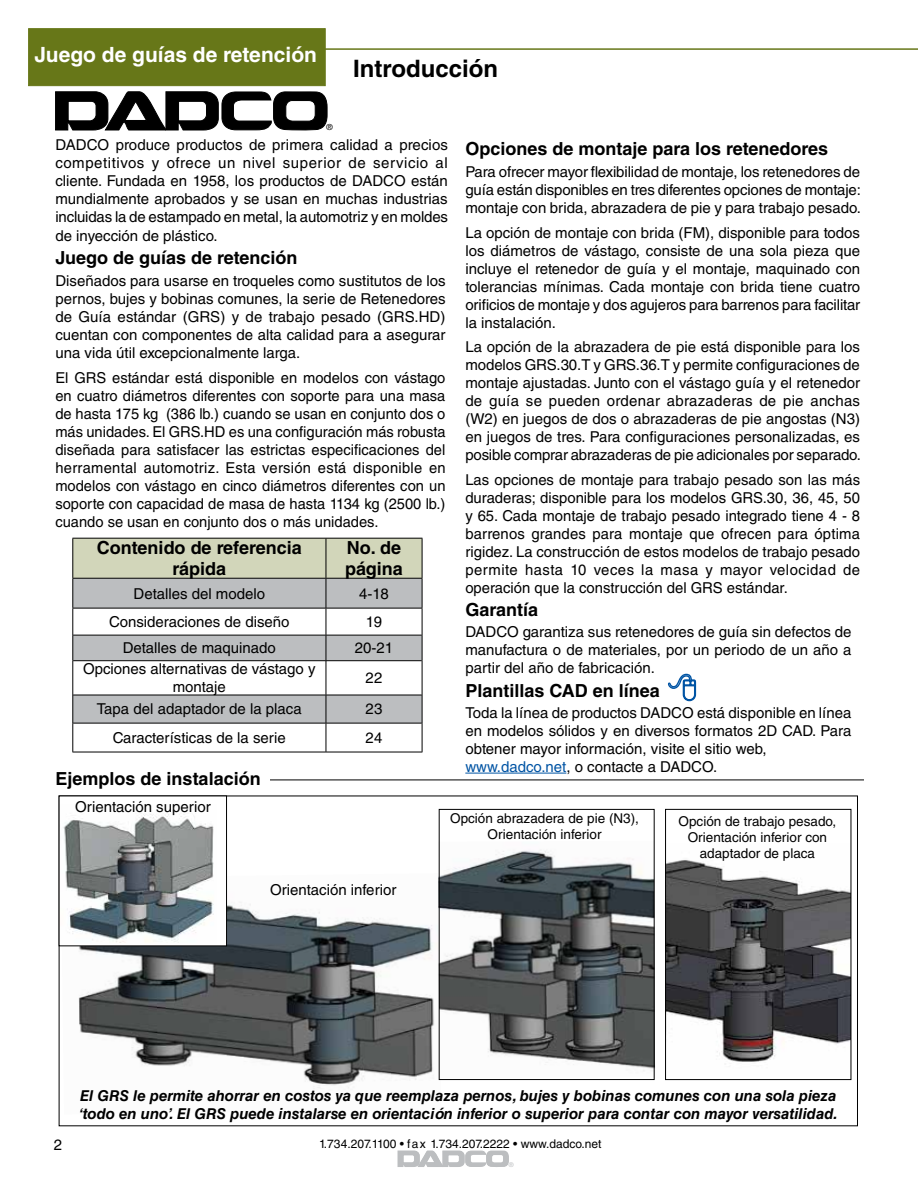
<style>
.page{position:relative;width:918px;height:1188px;background:#fff}
.page>*{position:absolute;margin:0;border:0;box-sizing:border-box;transform-origin:0 0}
.t1{font:700 24px "Helvetica LT Std";color:#000}
.t2{font:700 21px "Helvetica LT Std";color:#fff}
.t3{font:700 18px/21.6px "Helvetica LT Std";color:#000;text-align:center}
.t4{font:15px/18px "Helvetica LT Std";color:#000;text-align:justify}
.t5{font:italic 700 15px/18px "Helvetica LT Std";color:#000}
.t6{font:13.5px/16.2px "Helvetica LT Std";color:#000;text-align:center}
.t7{font:12px "Helvetica LT Std";color:#000}
.t8{font:8.4px "Helvetica LT Std";color:#000}
.t9{font:6.45px "Helvetica LT Std";color:#bcbec0}
.s1{color:#0054a4}
</style>
<div class="page">
<hr style="left:288px;top:48px;width:630px;height:2px;background:#677718">
<div style="left:28px;top:28px;width:297px;height:58px;background:#677718;border:1px solid #677718"></div>
<svg style="left:398px;top:1151px;width:111px;height:16px"></svg>
<svg style="left:55px;top:92px;width:272px;height:39px"></svg>
<svg style="left:73px;top:661px;width:349px;height:91px"></svg>
<hr style="left:72px;top:661px;width:1px;height:34px;background:#000">
<hr style="left:422px;top:661px;width:1px;height:34px;background:#000">
<svg style="left:72px;top:695px;width:1px;height:57px"></svg>
<svg style="left:422px;top:695px;width:1px;height:57px"></svg>
<svg style="left:72px;top:538px;width:351px;height:123px"></svg>
<hr style="left:73px;top:660px;width:253px;height:1px;background:#000">
<hr style="left:326px;top:660px;width:96px;height:1px;background:#000">
<hr style="left:326px;top:661px;width:1px;height:34px;background:#000">
<hr style="left:73px;top:695px;width:253px;height:1px;background:#000">
<hr style="left:326px;top:695px;width:96px;height:1px;background:#000">
<hr style="left:73px;top:723px;width:253px;height:1px;background:#000">
<hr style="left:326px;top:723px;width:96px;height:1px;background:#000">
<svg style="left:326px;top:695px;width:1px;height:57px"></svg>
<hr style="left:72px;top:752px;width:254px;height:1px;background:#000">
<hr style="left:326px;top:752px;width:96px;height:1px;background:#000">
<img style="left:61px;top:876px;width:380px;height:212px">
<img style="left:667px;top:860px;width:182px;height:202px">
<div style="left:665px;top:809px;width:186px;height:271px;border:1px solid #000"></div>
<img style="left:438px;top:841px;width:215px;height:237px">
<div style="left:439px;top:809px;width:216px;height:271px;border:1px solid #000"></div>
<hr style="left:270px;top:780px;width:594px;height:1px;background:#000">
<div style="left:59px;top:796px;width:168px;height:150px;background:#fff"></div>
<img style="left:63px;top:814px;width:151px;height:129px">
<hr style="left:465px;top:773px;width:101px;height:1px;background:#0054a4">
<h2 class="t2" style="left:35px;top:42px;width:284px">Juego de guías de retención</h2>
<h1 class="t1" style="left:353px;top:53px;width:146px">Introducción</h1>
<p class="t8" style="left:326px;top:122px;width:8px">®</p>
<p class="t4" style="left:55px;top:136px;width:394px">DADCO produce productos de primera calidad a precios competitivos y ofrece un nivel superior de servicio al cliente. Fundada en 1958, los productos de DADCO están mundialmente aprobados y se usan en muchas industrias incluidas la de estampado en metal, la automotriz y en moldes de inyección de plástico.</p>
<p class="t3" style="left:465px;top:138px;width:364px">Opciones de montaje para los retenedores</p>
<p class="t4" style="left:465px;top:163px;width:397px">Para ofrecer mayor flexibilidad de montaje, los retenedores de guía están disponibles en tres diferentes opciones de montaje: montaje con brida, abrazadera de pie y para trabajo pesado.</p>
<p class="t4" style="left:465px;top:223px;width:396px">La opción de montaje con brida (FM), disponible para todos los diámetros de vástago, consiste de una sola pieza que incluye el retenedor de guía y el montaje, maquinado con tolerancias mínimas. Cada montaje con brida tiene cuatro orificios de montaje y dos agujeros para barrenos para facilitar la instalación.</p>
<p class="t4" style="left:465px;top:338px;width:397px">La opción de la abrazadera de pie está disponible para los modelos GRS.30.T y GRS.36.T y permite configuraciones de montaje ajustadas. Junto con el vástago guía y el retenedor de guía se pueden ordenar abrazaderas de pie anchas (W2) en juegos de dos o abrazaderas de pie angostas (N3) en juegos de tres. Para configuraciones personalizadas, es posible comprar abrazaderas de pie adicionales por separado.</p>
<p class="t4" style="left:465px;top:471px;width:396px">Las opciones de montaje para trabajo pesado son las más duraderas; disponible para los modelos GRS.30, 36, 45, 50 y 65. Cada montaje de trabajo pesado integrado tiene 4 - 8 barrenos grandes para montaje que ofrecen para óptima rigidez. La construcción de estos modelos de trabajo pesado permite hasta 10 veces la masa y mayor velocidad de operación que la construcción del GRS estándar.</p>
<p class="t3" style="left:55px;top:247px;width:244px">Juego de guías de retención</p>
<p class="t4" style="left:55px;top:272px;width:392px">Diseñados para usarse en troqueles como sustitutos de los pernos, bujes y bobinas comunes, la serie de Retenedores de Guía estándar (GRS) y de trabajo pesado (GRS.HD) cuentan con componentes de alta calidad para a asegurar una vida útil excepcionalmente larga.</p>
<p class="t4" style="left:55px;top:369px;width:392px">El GRS estándar está disponible en modelos con vástago en cuatro diámetros diferentes con soporte para una masa de hasta 175 kg (386 lb.) cuando se usan en conjunto dos o más unidades. El GRS.HD es una configuración más robusta diseñada para satisfacer las estrictas especificaciones del herramental automotriz. Esta versión está disponible en modelos con vástago en cinco diámetros diferentes con un soporte con capacidad de masa de hasta 1134 kg (2500 lb.) cuando se usan en conjunto dos o más unidades.</p>
<p class="t3" style="left:97px;top:536px;width:206px">Contenido de referencia rápida</p>
<p class="t3" style="left:345px;top:536px;width:59px;text-align:left">No. de página</p>
<p class="t4" style="left:134px;top:584px;width:133px">Detalles del modelo</p>
<p class="t4" style="left:359px;top:584px;width:31px">4-18</p>
<p class="t4" style="left:109px;top:613px;width:182px">Consideraciones de diseño</p>
<p class="t4" style="left:366px;top:613px;width:18px">19</p>
<p class="t4" style="left:123px;top:639px;width:155px">Detalles de maquinado</p>
<p class="t4" style="left:355px;top:639px;width:40px">20-21</p>
<p class="t4" style="left:83px;top:660px;width:234px;text-align:center">Opciones alternativas de vástago y montaje</p>
<p class="t4" style="left:366px;top:669px;width:18px">22</p>
<p class="t4" style="left:97px;top:700px;width:206px">Tapa del adaptador de la placa</p>
<p class="t4" style="left:366px;top:700px;width:18px">23</p>
<p class="t4" style="left:113px;top:729px;width:175px">Características de la serie</p>
<p class="t4" style="left:366px;top:729px;width:18px">24</p>
<p class="t3" style="left:465px;top:599px;width:74px">Garantía</p>
<p class="t4" style="left:465px;top:623px;width:388px">DADCO garantiza sus retenedores de guía sin defectos de manufactura o de materiales, por un periodo de un año a partir del año de fabricación.</p>
<p class="t3" style="left:465px;top:680px;width:196px">Plantillas CAD en línea</p>
<p class="t4" style="left:465px;top:703px;width:388px;text-align:left">Toda la línea de productos DADCO está disponible en línea en modelos sólidos y en diversos formatos 2D CAD. Para obtener mayor información, visite el sitio web, <span class="s1">www.dadco.net</span>, o contacte a DADCO.</p>
<p class="t3" style="left:56px;top:767px;width:207px">Ejemplos de instalación</p>
<p class="t4" style="left:75px;top:797px;width:137px">Orientación superior</p>
<p class="t4" style="left:270px;top:881px;width:128px">Orientación inferior</p>
<p class="t6" style="left:450px;top:810px;width:190px">Opción abrazadera de pie (N3),<br>Orientación inferior</p>
<p class="t6" style="left:679px;top:813px;width:159px">Opción de trabajo pesado,<br>Orientación inferior con adaptador de placa</p>
<p class="t5" style="left:80px;top:1086px;width:760px">El GRS le permite ahorrar en costos ya que reemplaza pernos, bujes y bobinas comunes con una sola pieza ‘todo en uno’. El GRS puede instalarse en orientación inferior o superior para contar con mayor versatilidad.</p>
<p class="t4" style="left:54px;top:1136px;width:10px">2</p>
<p class="t7" style="left:319px;top:1137px;width:284px">1.734.207.1100 • fax 1.734.207.2222 • www.dadco.net</p>
<p class="t9" style="left:509px;top:1161px;width:6px">®</p>
</div>
